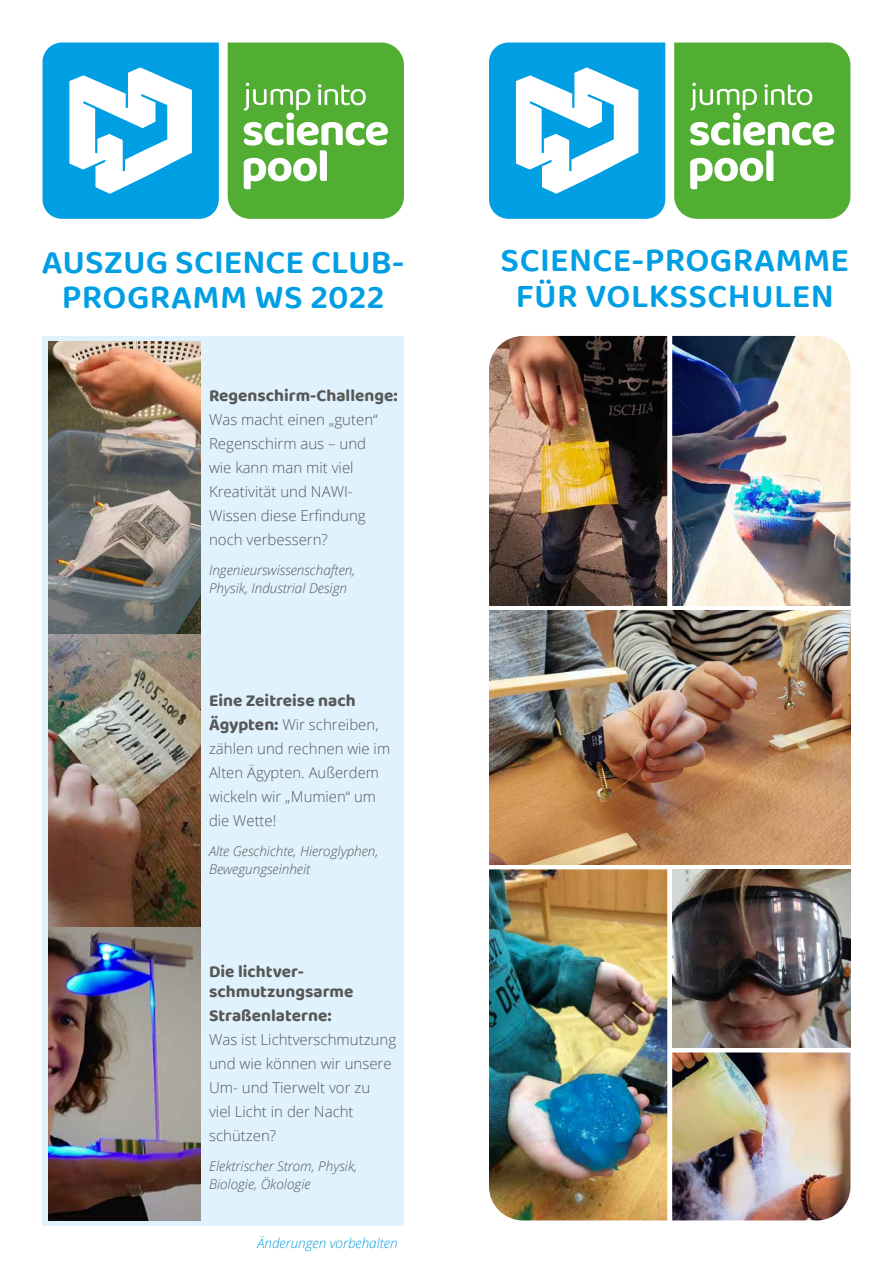
<style>
.page{position:relative;width:893px;height:1263px;background:#fff}
.page>*{position:absolute;margin:0;border:0;box-sizing:border-box;transform-origin:0 0}
.t1{font:600 34.5px/35.2px "Baloo Tamma 2";letter-spacing:.01em;color:#009fe3;text-align:center}
.t2{font:700 17.25px/20.7px "Baloo 2";color:#575756}
.t3{font:300 15px/24px "Open Sans";color:#575756}
.t4{font:italic 300 13.5px/18px "Open Sans";color:#575756}
.t5{font:italic 300 13.5px "Open Sans";color:#009fe3}
.s1{font-family:"Baloo 2";font-weight:700;font-size:17.25px}
</style>
<div class="page">
<img style="left:489px;top:336px;width:178px;height:270px">
<img style="left:672px;top:336px;width:178px;height:270px">
<img style="left:672px;top:869px;width:178px;height:179px">
<img style="left:672px;top:1052px;width:178px;height:168px">
<img style="left:489px;top:610px;width:361px;height:254px">
<img style="left:489px;top:869px;width:178px;height:351px">
<svg style="left:674px;top:43px;width:176px;height:176px;background:#6ab94f"></svg>
<svg style="left:489px;top:43px;width:176px;height:176px"></svg>
<div style="left:43px;top:336px;width:361px;height:890px;background:#dff2fd"></div>
<img style="left:48px;top:342px;width:153px;height:293px">
<img style="left:48px;top:635px;width:153px;height:292px">
<img style="left:48px;top:927px;width:153px;height:293px">
<svg style="left:228px;top:43px;width:176px;height:176px;background:#6ab94f"></svg>
<svg style="left:43px;top:43px;width:176px;height:176px"></svg>
<h1 class="t1" style="left:42px;top:243px;width:364px">AUSZUG SCIENCE CLUB-<br>PROGRAMM WS 2022</h1>
<p class="t2" style="left:209px;top:385px;width:190px">Regenschirm-Challenge:</p>
<p class="t3" style="left:209px;top:407px;width:170px">Was macht einen „guten“<br>Regenschirm aus – und wie kann man mit viel<br>Kreativität und NAWI-<br>Wissen diese Erfindung noch verbessern?</p>
<p class="t4" style="left:209px;top:561px;width:148px">Ingenieurswissenschaften,<br>Physik, Industrial Design</p>
<p class="t2" style="left:209px;top:690px;width:148px">Eine Zeitreise nach</p>
<p class="t3" style="left:209px;top:712px;width:183px"><span class="s1">Ägypten:</span> Wir schreiben, zählen und rechnen wie im<br>Alten Ägypten. Außerdem wickeln wir „Mumien“ um die Wette!</p>
<p class="t4" style="left:209px;top:842px;width:171px">Alte Geschichte, Hieroglyphen,<br>Bewegungseinheit</p>
<p class="t2" style="left:209px;top:960px;width:146px">Die lichtver&shy;schmutzungsarme</p>
<p class="t2" style="left:209px;top:1005px;width:124px">Straßenlaterne:</p>
<p class="t3" style="left:209px;top:1027px;width:189px">Was ist Lichtverschmutzung und wie können wir unsere<br>Um- und Tierwelt vor zu<br>viel Licht in der Nacht schützen?</p>
<p class="t4" style="left:209px;top:1157px;width:150px">Elektrischer Strom, Physik,<br>Biologie, Ökologie</p>
<p class="t5" style="left:258px;top:1233px;width:141px">Änderungen vorbehalten</p>
<h1 class="t1" style="left:501px;top:242px;width:350px">SCIENCE-PROGRAMME<br>FÜR VOLKSSCHULEN</h1>
</div>
